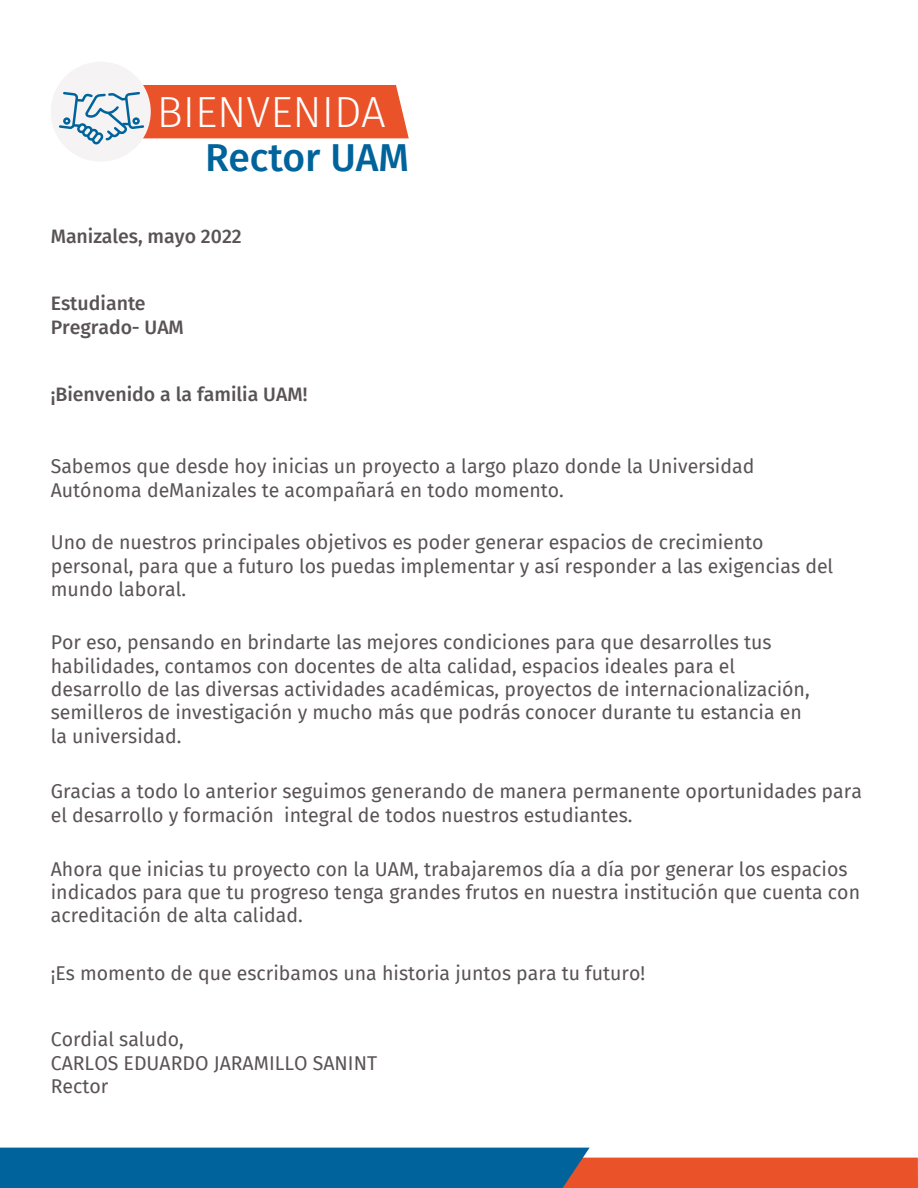
<style>
.page{position:relative;width:918px;height:1188px;background:#fff}
.page>*{position:absolute;margin:0;border:0;box-sizing:border-box;transform-origin:0 0}
.t1{font:300 43.5px "Fira Sans";color:#fff}
.t2{font:500 39px "Fira Sans";color:#00639b}
.t3{font:19.5px/23.4px "Fira Sans";color:#595356}
.t4{font:500 19.5px/23.4px "Fira Sans";color:#595356}
</style>
<div class="page">
<div style="left:51px;top:62px;width:100px;height:100px;background:#f5f3f4;border-radius:50%"></div>
<div style="left:369px;top:1158px;width:549px;height:30px;background:#ea5229"></div>
<div style="left:0;top:1148px;width:590px;height:40px;background:#00639b"></div>
<svg style="left:59px;top:85px;width:350px;height:59px"></svg>
<h1 class="t1" style="left:157px;top:81px;width:231px">BIENVENIDA</h1>
<h2 class="t2" style="left:205px;top:126px;width:205px">Rector UAM</h2>
<p class="t4" style="left:51px;top:224px;width:193px">Manizales, mayo 2022</p>
<p class="t4" style="left:51px;top:291px;width:135px">Estudiante<br>Pregrado- UAM</p>
<p class="t4" style="left:51px;top:381px;width:258px">¡Bienvenido a la familia UAM!</p>
<p class="t3" style="left:51px;top:454px;width:705px">Sabemos que desde hoy inicias un proyecto a largo plazo donde la Universidad<br>Autónoma deManizales te acompañará en todo momento.</p>
<p class="t3" style="left:51px;top:530px;width:784px">Uno de nuestros principales objetivos es poder generar espacios de crecimiento personal, para que a futuro los puedas implementar y así responder a las exigencias del mundo laboral.</p>
<p class="t3" style="left:51px;top:630px;width:760px">Por eso, pensando en brindarte las mejores condiciones para que desarrolles tus habilidades, contamos con docentes de alta calidad, espacios ideales para el desarrollo de las diversas actividades académicas, proyectos de internacionalización, semilleros de investigación y mucho más que podrás conocer durante tu estancia en la universidad.</p>
<p class="t3" style="left:51px;top:779px;width:813px">Gracias a todo lo anterior seguimos generando de manera permanente oportunidades para el desarrollo y formación integral de todos nuestros estudiantes.</p>
<p class="t3" style="left:51px;top:857px;width:811px">Ahora que inicias tu proyecto con la UAM, trabajaremos día a día por generar los espacios indicados para que tu progreso tenga grandes frutos en nuestra institución que cuenta con acreditación de alta calidad.</p>
<p class="t3" style="left:51px;top:961px;width:596px">¡Es momento de que escribamos una historia juntos para tu futuro!</p>
<p class="t3" style="left:51px;top:1027px;width:328px">Cordial saludo,<br>CARLOS EDUARDO JARAMILLO SANINT<br>Rector</p>
</div>
